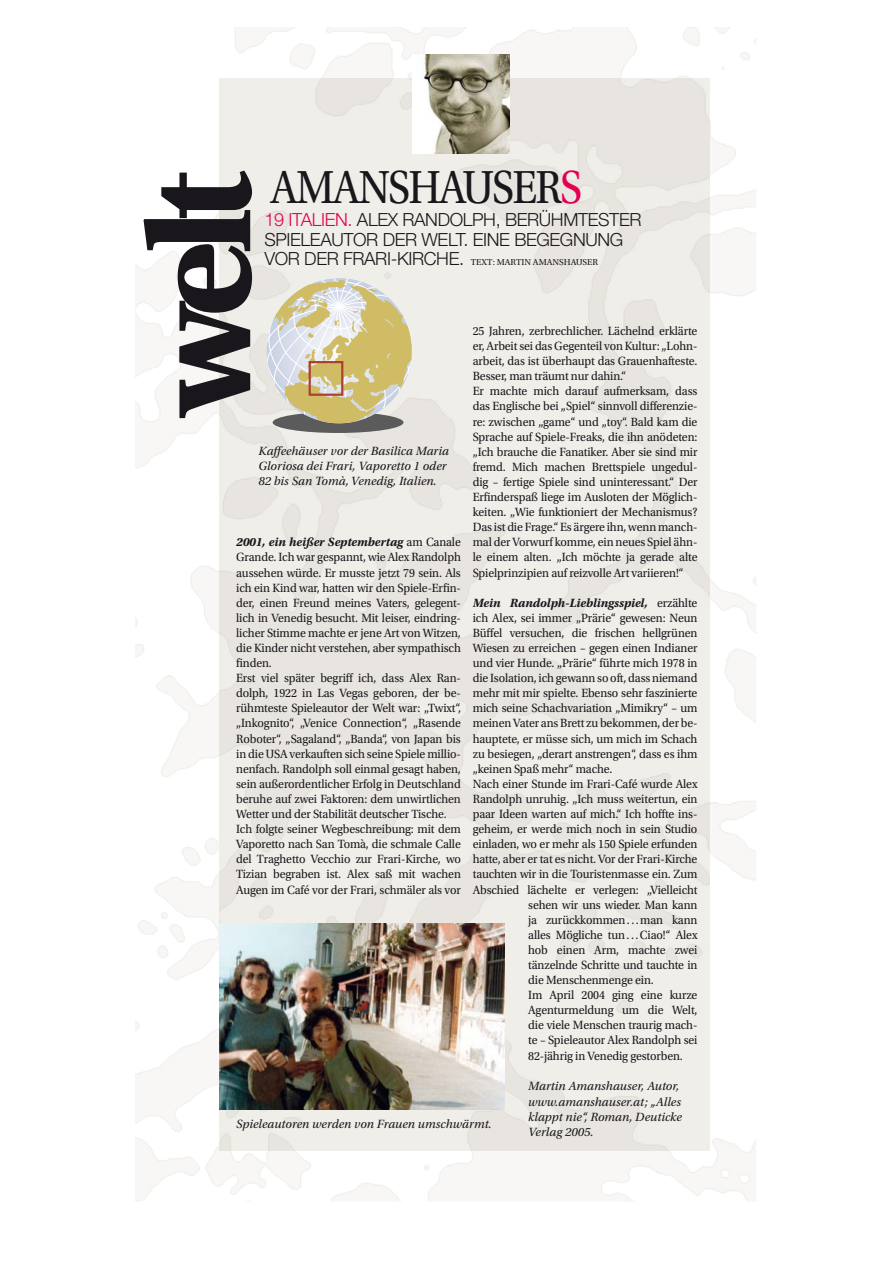
<style>
.page{position:relative;width:893px;height:1263px;background:#fff}
.page>*{position:absolute;margin:0;border:0;box-sizing:border-box;transform-origin:0 0}
.t1{font:700 153.45px "Utopia Std";color:#1a171c}
.t2{font:48.9px "Utopia Std";letter-spacing:-.04em;color:#1a171c;scale:.88 1}
.t3{font:300 18.15px/19.5px "Helvetica Neue LT Std";letter-spacing:-.02em;color:#1a171c}
.t4{font:12.6px/15.1px "Utopia Std";letter-spacing:-.01em;color:#1a171c;scale:.95 1}
.t5{font:italic 12.6px/15.3px "Utopia Std";letter-spacing:.005em;color:#1a171c}
.t6{font:italic 700 12.6px "Utopia Std";letter-spacing:-.005em;color:#1a171c}
.t7{font:9px "Utopia Std";color:#1a171c}
.s1{color:#e30054}
.s2{font-family:"Helvetica Neue LT Std";font-weight:300;font-size:18.15px}
.s3{font-weight:400;font-style:normal}
.s4{font-weight:700;font-style:italic}
</style>
<div class="page">
<img style="left:136px;top:27px;width:130px;height:342px">
<img style="left:708px;top:124px;width:48px;height:1077px">
<img style="left:136px;top:369px;width:84px;height:685px">
<img style="left:136px;top:1054px;width:130px;height:147px">
<img style="left:266px;top:1150px;width:442px;height:51px">
<img style="left:220px;top:78px;width:489px;height:1072px">
<div style="left:412px;top:54px;width:98px;height:100px;background:#fff"></div>
<img style="left:424px;top:54px;width:86px;height:100px">
<img style="left:220px;top:923px;width:284px;height:186px">
<div style="left:273px;top:412px;width:130px;height:21px;background:#5a5b5a;border-radius:50%"></div>
<svg style="left:266px;top:278px;width:146px;height:148px"></svg>
<div style="left:309px;top:361px;width:34px;height:35px;border:2px solid #ab3f32"></div>
<h1 class="t1" style="left:107px;top:416px;width:248px;rotate:-90deg">welt</h1>
<h2 class="t2" style="left:270px;top:169px;width:356px">AMANSHAUSER<span class="s1">S</span></h2>
<h3 class="t3" style="left:264px;top:210px;width:379px"><span class="s1">19 ITALIEN.</span> ALEX RANDOLPH, BERÜHMTESTER<br>SPIELEAUTOR DER WELT. EINE BEGEGNUNG</h3>
<p class="t7" style="left:264px;top:259px;width:335px"><span class="s2">VOR DER FRARI-KIRCHE.</span> TEXT: MARTIN AMANSHAUSER</p>
<p class="t4" style="left:473px;top:324px;width:238px">25 Jahren, zerbrechlicher. Lächelnd erklärte er, Arbeit sei das Gegenteil von Kultur: „Lohn&shy;arbeit, das ist überhaupt das Grauenhafteste.<br>Besser, man träumt nur dahin.“<br>Er machte mich darauf aufmerksam, dass das Englische bei „Spiel“ sinnvoll differenzie&shy;re: zwischen „game“ und „toy“. Bald kam die Sprache auf Spiele-Freaks, die ihn anödeten: „Ich brauche die Fanatiker. Aber sie sind mir fremd. Mich machen Brettspiele ungedul&shy;dig – fertige Spiele sind uninteressant.“ Der Erfinderspaß liege im Ausloten der Möglich&shy;keiten. „Wie funktioniert der Mechanismus?<br>Das ist die Frage.“ Es ärgere ihn, wenn manch&shy;mal der Vorwurf komme, ein neues Spiel ähn&shy;le einem alten. „Ich möchte ja gerade alte Spielprinzipien auf reizvolle Art variieren!“</p>
<p class="t6" style="left:473px;top:598px;width:226px">Mein Randolph-Lieblingsspiel, <span class="s3">erzählte</span></p>
<p class="t4" style="left:473px;top:611px;width:238px">ich Alex, sei immer „Prärie“ gewesen: Neun</p>
<p class="t4" style="left:473px;top:626px;width:238px">Büffel versuchen, die frischen hellgrünen</p>
<p class="t4" style="left:473px;top:641px;width:238px">Wiesen zu erreichen – gegen einen Indianer</p>
<p class="t4" style="left:473px;top:656px;width:238px">und vier Hunde. „Prärie“ führte mich 1978 in</p>
<p class="t4" style="left:473px;top:671px;width:238px">die Isolation, ich gewann so oft, dass niemand</p>
<p class="t4" style="left:473px;top:687px;width:238px">mehr mit mir spielte. Ebenso sehr faszinierte</p>
<p class="t4" style="left:473px;top:702px;width:238px">mich seine Schachvariation „Mimikry“ – um</p>
<p class="t4" style="left:473px;top:717px;width:238px">meinen Vater ans Brett zu bekommen, der be-</p>
<p class="t4" style="left:473px;top:732px;width:238px">hauptete, er müsse sich, um mich im Schach</p>
<p class="t4" style="left:473px;top:747px;width:238px">zu besiegen, „derart anstrengen“, dass es ihm</p>
<p class="t4" style="left:473px;top:762px;width:149px">„keinen Spaß mehr“ mache.</p>
<p class="t4" style="left:473px;top:777px;width:238px">Nach einer Stunde im Frari-Café wurde Alex</p>
<p class="t4" style="left:473px;top:792px;width:238px">Randolph unruhig. „Ich muss weitertun, ein</p>
<p class="t4" style="left:473px;top:807px;width:238px">paar Ideen warten auf mich.“ Ich hoffte ins-</p>
<p class="t4" style="left:473px;top:822px;width:238px">geheim, er werde mich noch in sein Studio</p>
<p class="t4" style="left:473px;top:837px;width:238px">einladen, wo er mehr als 150 Spiele erfunden</p>
<p class="t4" style="left:473px;top:853px;width:238px">hatte, aber er tat es nicht. Vor der Frari-Kirche</p>
<p class="t4" style="left:473px;top:868px;width:238px">tauchten wir in die Touristenmasse ein. Zum</p>
<p class="t4" style="left:473px;top:883px;width:238px">Abschied lächelte er verlegen: „Vielleicht</p>
<p class="t4" style="left:528px;top:898px;width:180px">sehen wir uns wieder. Man kann</p>
<p class="t4" style="left:528px;top:913px;width:180px">ja zurückkommen . . . man kann</p>
<p class="t4" style="left:528px;top:928px;width:180px">alles Mögliche tun . . . Ciao!“ Alex</p>
<p class="t4" style="left:528px;top:943px;width:180px">hob einen Arm, machte zwei</p>
<p class="t4" style="left:528px;top:958px;width:180px">tänzelnde Schritte und tauchte in</p>
<p class="t4" style="left:528px;top:973px;width:134px">die Menschenmenge ein.</p>
<p class="t4" style="left:528px;top:988px;width:180px">Im April 2004 ging eine kurze</p>
<p class="t4" style="left:528px;top:1003px;width:180px">Agenturmeldung um die Welt,</p>
<p class="t4" style="left:528px;top:1019px;width:180px">die viele Menschen traurig mach-</p>
<p class="t4" style="left:528px;top:1034px;width:180px">te – Spieleautor Alex Randolph sei</p>
<p class="t4" style="left:528px;top:1049px;width:164px">82-jährig in Venedig gestorben.</p>
<p class="t5" style="left:528px;top:1079px;width:155px">Martin Amanshauser, Autor, www.amanshauser.at; „Alles klappt nie“, Roman, Deuticke<br>Verlag 2005.</p>
<p class="t5" style="left:258px;top:444px;width:192px">Kaffeehäuser vor der Basilica Maria<br>Gloriosa dei Frari, Vaporetto 1 oder<br>82 bis San Tomà, Venedig, Italien.</p>
<p class="t4" style="left:236px;top:536px;width:238px"><span class="s4">2001, ein heißer Septembertag</span> am Canale Grande. Ich war gespannt, wie Alex Randolph aussehen würde. Er musste jetzt 79 sein. Als ich ein Kind war, hatten wir den Spiele-Erfin&shy;der, einen Freund meines Vaters, gelegent&shy;lich in Venedig besucht. Mit leiser, eindring&shy;licher Stimme machte er jene Art von Witzen, die Kinder nicht verstehen, aber sympathisch finden.<br>Erst viel später begriff ich, dass Alex Ran&shy;dolph, 1922 in Las Vegas geboren, der be&shy;rühmteste Spieleautor der Welt war: „Twixt“, „Inkognito“, „Venice Connection“, „Rasende Roboter“, „Sagaland“, „Banda“, von Japan bis in die USA verkauften sich seine Spiele millio&shy;nenfach. Randolph soll einmal gesagt haben, sein außerordentlicher Erfolg in Deutschland beruhe auf zwei Faktoren: dem unwirtlichen Wetter und der Stabilität deutscher Tische.<br>Ich folgte seiner Wegbeschreibung: mit dem Vaporetto nach San Tomà, die schmale Calle del Traghetto Vecchio zur Frari-Kirche, wo Tizian begraben ist. Alex saß mit wachen Augen im Café vor der Frari, schmäler als vor</p>
<p class="t5" style="left:236px;top:1117px;width:257px">Spieleautoren werden von Frauen umschwärmt.</p>
</div>
